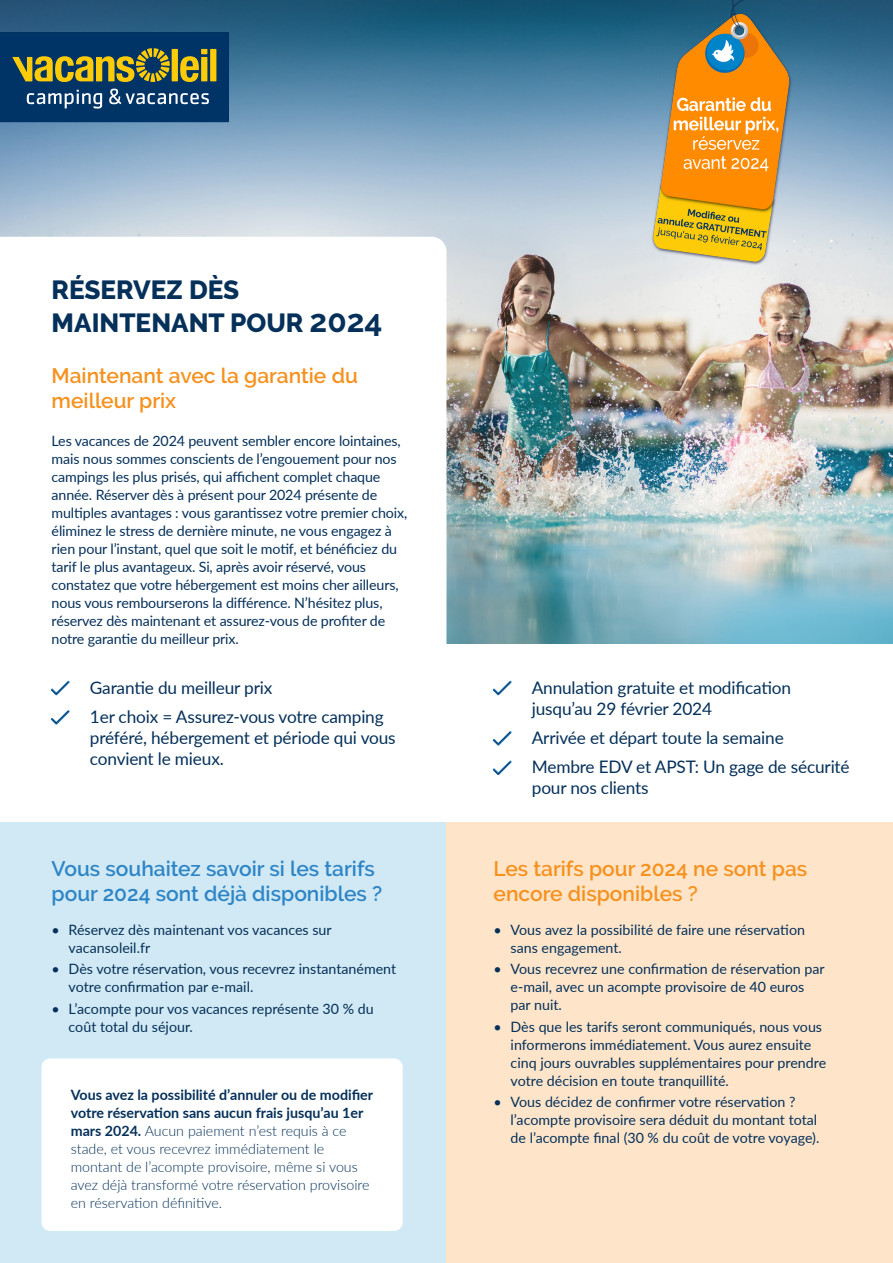
<style>
.page{position:relative;width:893px;height:1263px;background:#fff}
.page>*{position:absolute;margin:0;border:0;box-sizing:border-box;transform-origin:0 0}
.t1{font:800 26.1px/33px "Raleway";color:#053059}
.kop_VAC_oranje{font:600 21px/25.2px "Raleway";color:#f6911e}
.kop_VAC_lichtblauw{font:600 21px/25.2px "Raleway";color:#2e85c6}
.bullet{font:17.25px/21px "Lato";letter-spacing:-.01em;color:#053059}
.t2{font:14.25px/18px "Lato";letter-spacing:-.01em;color:#053059}
.tussenkop{font:300 14.25px/18px "Lato";color:#053059}
.s1{font-weight:700;font-size:31.5px}
.s2{color:#2e85c6}
.s3{font-weight:700}
</style>
<div class="page">
<img style="left:0;top:0;width:893px;height:644px">
<div style="left:0;top:822px;width:446px;height:441px;background:#d1e9f4"></div>
<div style="left:446px;top:822px;width:447px;height:441px;background:#fee5ca"></div>
<svg style="left:0;top:237px;width:446px;height:407px"></svg>
<img style="left:648px;top:0;width:148px;height:287px">
<div style="left:0;top:32px;width:229px;height:90px;background:#036"></div>
<div style="left:172px;top:49px;width:6px;height:32px;background:#fecb09"></div>
<div style="left:210px;top:49px;width:6px;height:32px;background:#fecb09"></div>
<svg style="left:180px;top:49px;width:27px;height:33px"></svg>
<div style="left:201px;top:57px;width:6px;height:24px;background:#fecb09"></div>
<svg style="left:12px;top:48px;width:158px;height:34px"></svg>
<svg style="left:27px;top:89px;width:182px;height:20px"></svg>
<div style="left:42px;top:1058px;width:361px;height:173px;background:#fff;border-radius:9px"></div>
<p class="t1" style="left:52px;top:274px;width:332px">RÉSERVEZ DÈS<br>MAINTENANT POUR <span class="s1">2024</span></p>
<p class="kop_VAC_oranje" style="left:52px;top:363px;width:308px">Maintenant avec la garantie du meilleur prix</p>
<p class="t2" style="left:52px;top:431px;width:357px">Les vacances de 2024 peuvent sembler encore lointaines, mais nous sommes conscients de l’engouement pour nos campings les plus prisés, qui affichent complet chaque année. Réserver dès à présent pour 2024 présente de multiples avantages : vous garantissez votre premier choix, éliminez le stress de dernière minute, ne vous engagez à rien pour l’instant, quel que soit le motif, et bénéficiez du tarif le plus avantageux. Si, après avoir réservé, vous constatez que votre hébergement est moins cher ailleurs, nous vous rembourserons la différence. N’hésitez plus, réservez dès maintenant et assurez-vous de profiter de notre garantie du meilleur prix.</p>
<p class="bullet" style="left:90px;top:676px;width:184px">Garantie du meilleur prix</p>
<p class="bullet" style="left:90px;top:705px;width:307px;text-indent:-21px"><span class="s2">✓</span> 1er choix = Assurez-vous votre camping préféré, hébergement et période qui vous convient le mieux.</p>
<p class="kop_VAC_lichtblauw" style="left:52px;top:856px;width:332px">Vous souhaitez savoir si les tarifs pour 2024 sont déjà disponibles ?</p>
<p class="t2" style="left:69px;top:920px;width:265px;text-indent:-17px">• Réservez dès maintenant vos vacances sur vacansoleil.fr</p>
<p class="t2" style="left:69px;top:959px;width:329px;text-indent:-17px">• Dès votre réservation, vous recevrez instantanément votre confirmation par e-mail.</p>
<p class="t2" style="left:69px;top:999px;width:307px;text-indent:-17px">• L’acompte pour vos vacances représente 30 % du coût total du séjour.</p>
<p class="tussenkop" style="left:71px;top:1085px;width:304px"><span class="s3">Vous avez la possibilité d’annuler ou de modifier votre réservation sans aucun frais jusqu’au 1er mars 2024.</span> Aucun paiement n’est requis à ce stade, et vous recevrez immédiatement le montant de l’acompte provisoire, même si vous avez déjà transformé votre réservation provisoire en réservation définitive.</p>
<p class="bullet" style="left:532px;top:676px;width:261px;text-indent:-21px"><span class="s2">✓</span> Annulation gratuite et modification jusqu’au 29 février 2024</p>
<p class="bullet" style="left:511px;top:726px;width:275px"><span class="s2">✓</span> Arrivée et départ toute la semaine</p>
<p class="bullet" style="left:532px;top:756px;width:319px;text-indent:-21px"><span class="s2">✓</span> Membre EDV et APST: Un gage de sécurité pour nos clients</p>
<p class="kop_VAC_oranje" style="left:494px;top:856px;width:315px">Les tarifs pour 2024 ne sont pas encore disponibles ?</p>
<p class="t2" style="left:511px;top:920px;width:296px;text-indent:-17px">• Vous avez la possibilité de faire une réservation sans engagement.</p>
<p class="t2" style="left:511px;top:959px;width:316px;text-indent:-17px">• Vous recevrez une confirmation de réservation par e-mail, avec un acompte provisoire de 40 euros par nuit.</p>
<p class="t2" style="left:511px;top:1017px;width:317px;text-indent:-17px">• Dès que les tarifs seront communiqués, nous vous informerons immédiatement. Vous aurez ensuite cinq jours ouvrables supplémentaires pour prendre votre décision en toute tranquillité.</p>
<p class="t2" style="left:511px;top:1092px;width:310px;text-indent:-17px">• Vous décidez de confirmer votre réservation ? l’acompte provisoire sera déduit du montant total de l’acompte final (30 % du coût de votre voyage).</p>
</div>
